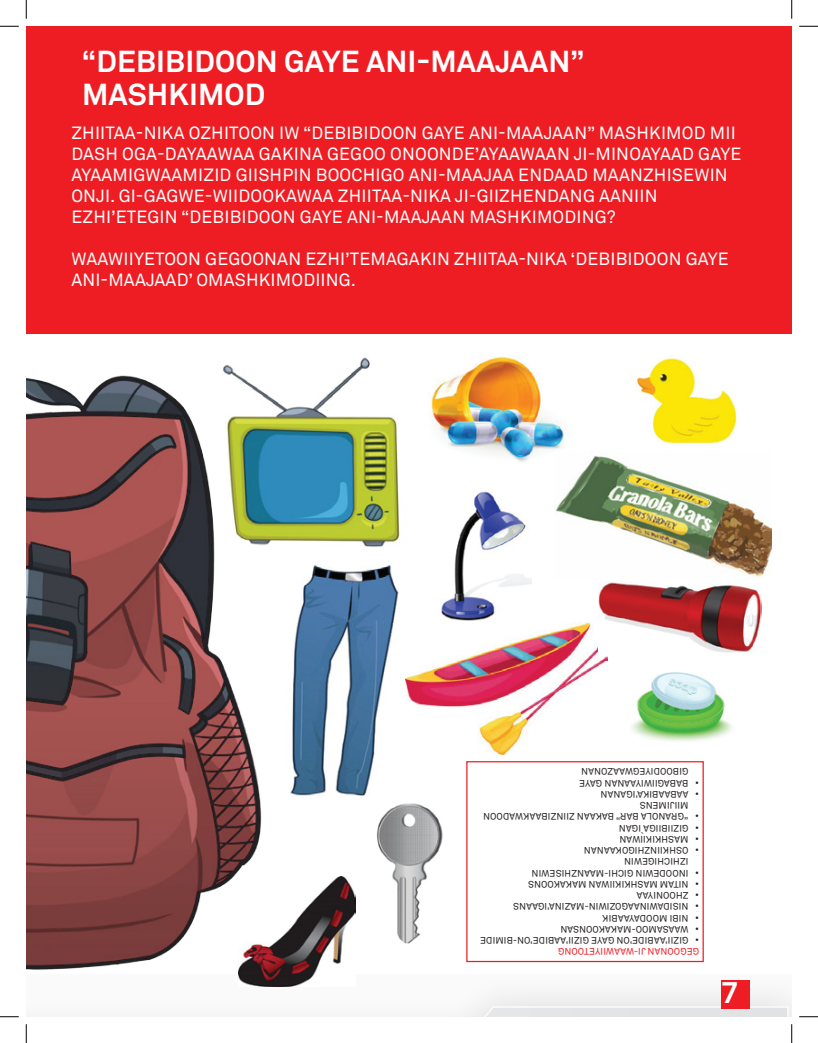
<style>
.page{position:relative;width:818px;height:1043px;background:#fff}
.page>*{position:absolute;margin:0;border:0;box-sizing:border-box;transform-origin:0 0}
.header_24p{font:700 30px/32.5px "Akkurat Std";letter-spacing:.005em;color:#fff}
.t1{font:17.5px/21px "Akkurat Std";letter-spacing:.01em;color:#fff}
.t2{font:9.38px "Akkurat Std";letter-spacing:.01em;color:#231f20}
.t3{font:9.38px "Akkurat Std";letter-spacing:.01em;color:#ee1d23}
</style>
<div class="page">
<div style="left:26px;top:974px;width:765px;height:42px;background:#f9f9f9"></div>
<svg style="left:475px;top:1005px;width:312px;height:11px"></svg>
<div style="left:721px;top:979px;width:28px;height:29px;background:#ee1d23"></div>
<img style="left:26px;top:375px;width:268px;height:612px">
<img style="left:631px;top:672px;width:101px;height:70px">
<img style="left:284px;top:561px;width:115px;height:234px">
<img style="left:405px;top:623px;width:202px;height:132px">
<img style="left:637px;top:358px;width:100px;height:86px">
<img style="left:421px;top:491px;width:110px;height:139px">
<img style="left:218px;top:357px;width:182px;height:190px">
<img style="left:429px;top:356px;width:137px;height:106px">
<img style="left:598px;top:582px;width:163px;height:74px">
<img style="left:554px;top:451px;width:217px;height:126px">
<img style="left:238px;top:876px;width:117px;height:110px">
<img style="left:376px;top:803px;width:67px;height:141px">
<div style="left:26px;top:26px;width:765px;height:307px;background:#ee1d23"></div>
<div style="left:466px;top:761px;width:237px;height:201px;border:1px solid #ee1d23"></div>
<svg style="left:0;top:25px;width:19px;height:2px"></svg>
<svg style="left:799px;top:25px;width:19px;height:2px"></svg>
<svg style="left:0;top:1016px;width:19px;height:1px"></svg>
<svg style="left:799px;top:1016px;width:19px;height:1px"></svg>
<svg style="left:25px;top:0;width:2px;height:19px"></svg>
<svg style="left:25px;top:1024px;width:2px;height:18px"></svg>
<svg style="left:791px;top:0;width:1px;height:19px"></svg>
<svg style="left:791px;top:1024px;width:1px;height:18px"></svg>
<p class="header_24p" style="left:82px;top:45px;width:504px">“DEBIBIDOON GAYE ANI-MAAJAAN”<br>MASHKIMOD</p>
<p class="t1" style="left:71px;top:122px;width:671px">ZHIITAA-NIKA OZHITOON IW “DEBIBIDOON GAYE ANI-MAAJAAN” MASHKIMOD MII DASH OGA-DAYAAWAA GAKINA GEGOO ONOONDE’AYAAWAAN JI-MINOAYAAD GAYE AYAAMIGWAAMIZID GIISHPIN BOOCHIGO ANI-MAAJAA ENDAAD MAANZHISEWIN ONJI. GI-GAGWE-WIIDOOKAWAA ZHIITAA-NIKA JI-GIIZHENDANG AANIIN EZHI’ETEGIN “DEBIBIDOON GAYE ANI-MAAJAAN MASHKIMODING?</p>
<p class="t1" style="left:71px;top:248px;width:659px">WAAWIIYETOON GEGOONAN EZHI’TEMAGAKIN ZHIITAA-NIKA ‘DEBIBIDOON GAYE<br>ANI-MAAJAAD’ OMASHKIMODIING.</p>
<p class="t2" style="left:688px;top:777px;width:109px;rotate:-180deg">GIBOODIYEGWAAZONAN</p>
<p class="t2" style="left:688px;top:788px;width:111px;rotate:-180deg">BABAGIIWIYAANAN GAYE</p>
<p class="t2" style="left:699px;top:788px;width:6px;rotate:-180deg">•</p>
<p class="t2" style="left:688px;top:799px;width:89px;rotate:-180deg">AABAABIKA’IGANAN</p>
<p class="t2" style="left:699px;top:799px;width:6px;rotate:-180deg">•</p>
<p class="t2" style="left:688px;top:810px;width:50px;rotate:-180deg">MIIJIMENS</p>
<p class="t2" style="left:688px;top:822px;width:207px;rotate:-180deg">“GRANOLA BAR” BAKAAN ZIINZIBAAKWADOON</p>
<p class="t2" style="left:699px;top:822px;width:6px;rotate:-180deg">•</p>
<p class="t2" style="left:688px;top:833px;width:71px;rotate:-180deg">GIZIIBIIGA`IGAN</p>
<p class="t2" style="left:699px;top:833px;width:6px;rotate:-180deg">•</p>
<p class="t2" style="left:688px;top:844px;width:70px;rotate:-180deg">MASHKIKIIWAN</p>
<p class="t2" style="left:699px;top:844px;width:6px;rotate:-180deg">•</p>
<p class="t2" style="left:688px;top:855px;width:106px;rotate:-180deg">OSHKIINZHIGOKAANAN</p>
<p class="t2" style="left:699px;top:855px;width:6px;rotate:-180deg">•</p>
<p class="t2" style="left:688px;top:867px;width:66px;rotate:-180deg">IZHICHIGEWIN</p>
<p class="t2" style="left:688px;top:878px;width:158px;rotate:-180deg">INOODEWIN GICHI-MAANZHISEWIN</p>
<p class="t2" style="left:699px;top:878px;width:6px;rotate:-180deg">•</p>
<p class="t2" style="left:688px;top:889px;width:162px;rotate:-180deg">NITAM MASHKIKIIWAN MAKAKOONS</p>
<p class="t2" style="left:699px;top:889px;width:6px;rotate:-180deg">•</p>
<p class="t2" style="left:688px;top:900px;width:53px;rotate:-180deg">ZHOONIYAA</p>
<p class="t2" style="left:699px;top:900px;width:6px;rotate:-180deg">•</p>
<p class="t2" style="left:688px;top:912px;width:177px;rotate:-180deg">NISIDAWINAAGOZIWIN-MAZINA’IGAANS</p>
<p class="t2" style="left:699px;top:912px;width:6px;rotate:-180deg">•</p>
<p class="t2" style="left:688px;top:923px;width:88px;rotate:-180deg">NIBI MOODAYAABIK</p>
<p class="t2" style="left:699px;top:923px;width:6px;rotate:-180deg">•</p>
<p class="t2" style="left:688px;top:934px;width:129px;rotate:-180deg">WAASAMOO-MAKAKOONSAN</p>
<p class="t2" style="left:699px;top:934px;width:6px;rotate:-180deg">•</p>
<p class="t2" style="left:688px;top:945px;width:210px;rotate:-180deg">GIZII’AABIDE’ON GAYE GIZII’AABIDE’ON-BIMIDE</p>
<p class="t2" style="left:699px;top:945px;width:6px;rotate:-180deg">•</p>
<p class="t3" style="left:699px;top:957px;width:142px;rotate:-180deg">GEGOONAN JI-WAAWIIYETOONG</p>
<h1 class="header_24p" style="left:721px;top:976px;width:19px">7</h1>
</div>
